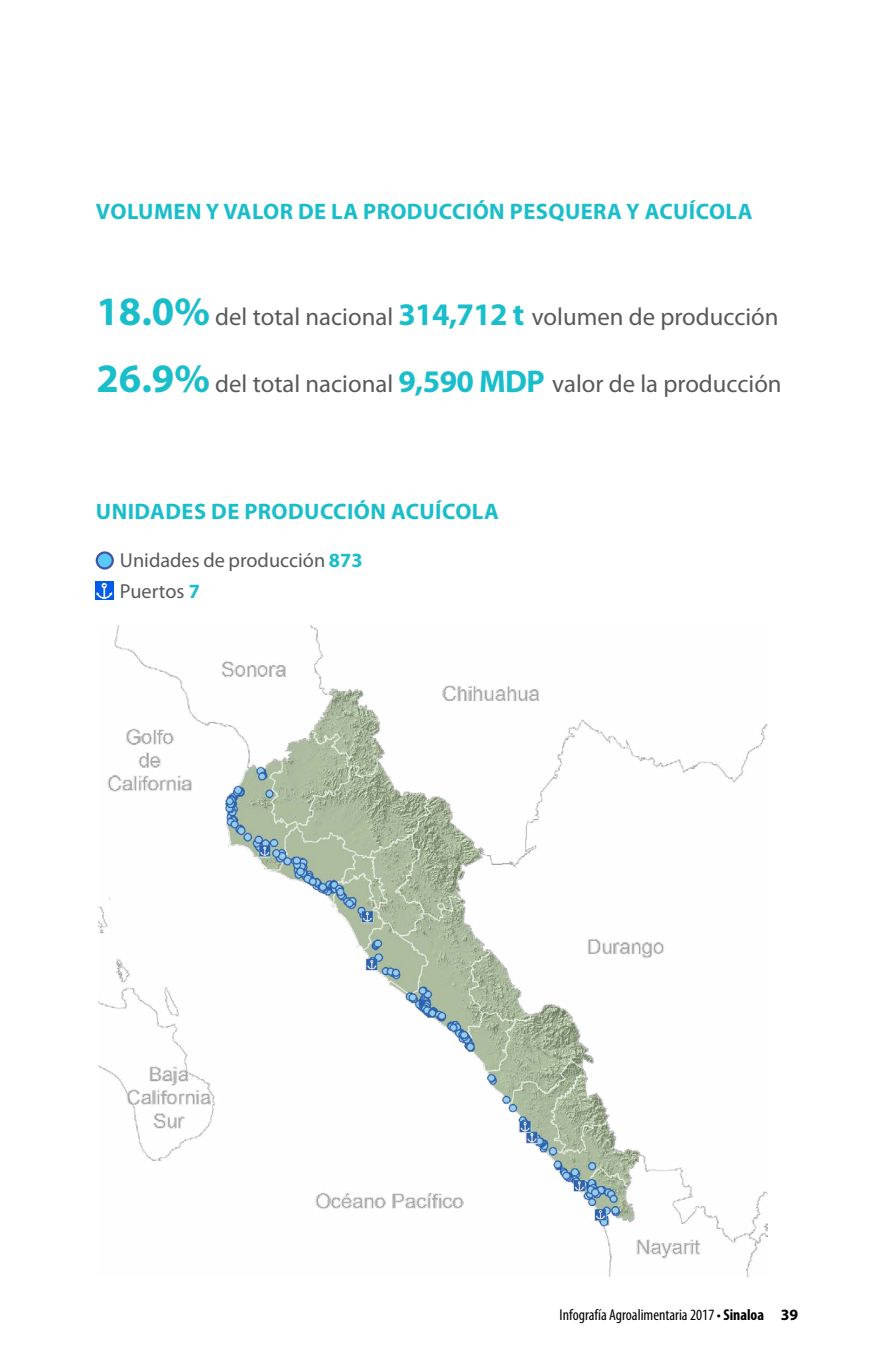
<style>
.page{position:relative;width:893px;height:1372px;background:#fff}
.page>*{position:absolute;margin:0;border:0;box-sizing:border-box;transform-origin:0 0}
.t1{font:24.75px "Myriad Pro";color:#58595b}
.t2{font:700 22.5px "Myriad Pro";letter-spacing:.02em;color:#1abecb}
.t3{font:20.25px/31.5px "Myriad Pro";color:#58595b}
.t4{font:condensed 15.75px "Myriad Pro";color:#000}
.s1{font-weight:700;font-size:40.5px;color:#1abecb}
.s2{font-weight:700;font-size:31.5px;color:#1abecb}
.s3{font-weight:700;color:#1abecb}
.s4{font-weight:700}
.s5{font-weight:700;font-stretch:normal}
</style>
<div class="page">
<img style="left:98px;top:626px;width:669px;height:650px">
<svg style="left:97px;top:552px;width:16px;height:16px"></svg>
<div style="left:96px;top:551px;width:18px;height:18px;border:2px solid #4254a5;border-radius:50%"></div>
<img style="left:96px;top:582px;width:17px;height:18px">
<p class="t2" style="left:96px;top:197px;width:658px">VOLUMEN Y VALOR DE LA PRODUCCIÓN PESQUERA Y ACUÍCOLA</p>
<p class="t1" style="left:96px;top:301px;width:684px"><span class="s1">18.0%</span> del total nacional <span class="s2">314,712 t</span> volumen de producción</p>
<p class="t1" style="left:96px;top:368px;width:687px"><span class="s1">26.9%</span> del total nacional <span class="s2">9,590 MDP</span> valor de la producción</p>
<p class="t2" style="left:96px;top:496px;width:404px">UNIDADES DE PRODUCCIÓN ACUÍCOLA</p>
<p class="t3" style="left:120px;top:544px;width:244px">Unidades de producción <span class="s3">873<br></span>Puertos <span class="s3">7</span></p>
<p class="t4" style="left:560px;top:1305px;width:240px">Infografía Agroalimentaria 2017 • <span class="s4">Sinaloa</span> <span class="s5">39</span></p>
</div>
